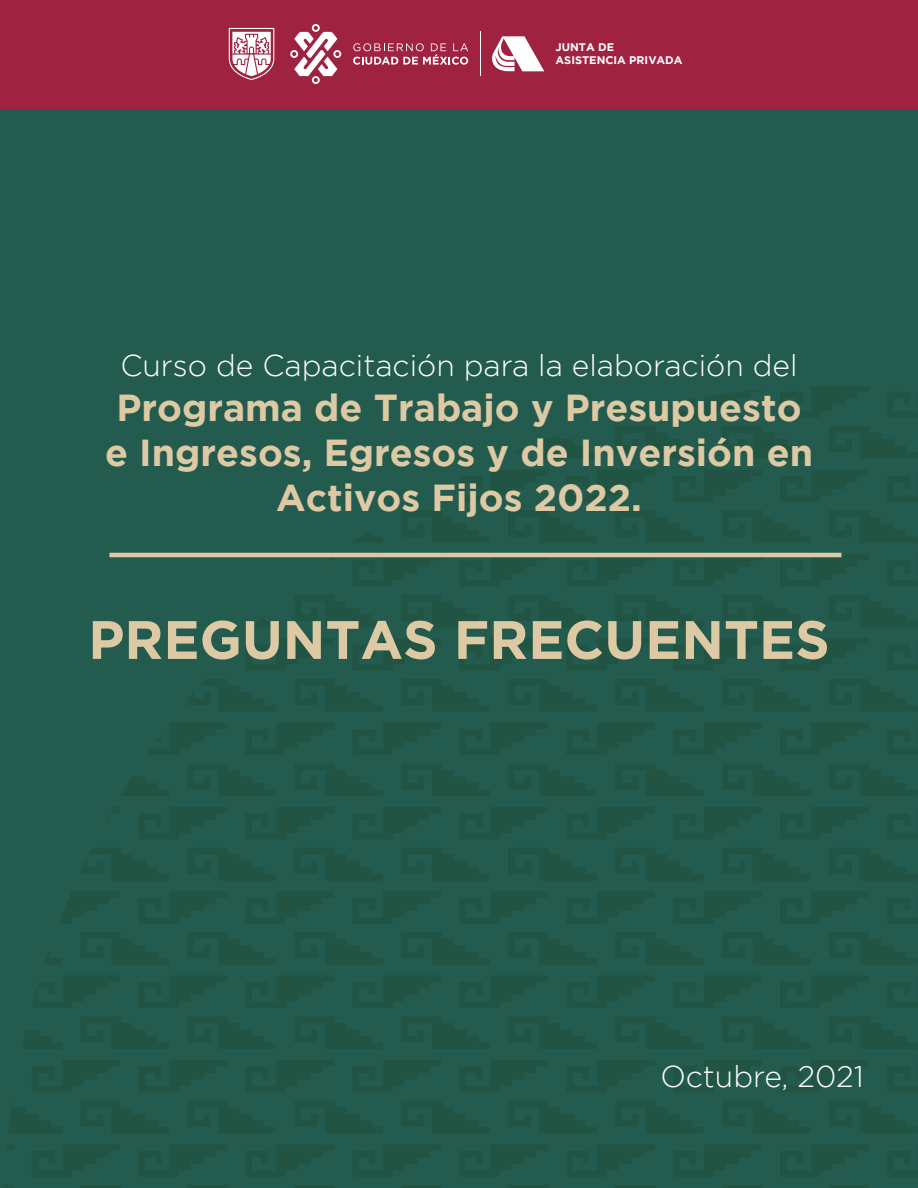
<style>
.page{position:relative;width:918px;height:1188px;background:#235b4e}
.page>*{position:absolute;margin:0;border:0;box-sizing:border-box;transform-origin:0 0}
.t1{font:700 54px "Gotham";color:#ddc9a3}
.t2{font:700 37.5px/45px "Gotham";color:#ddc9a3;text-align:center}
.t3{font:300 30px "Gotham";color:#fff}
.t4{font:700 11.1px/13.2px "Gotham";color:#fff}
</style>
<div class="page">
<svg style="left:32px;top:976px;width:88px;height:32px"></svg>
<svg style="left:139px;top:976px;width:88px;height:32px"></svg>
<svg style="left:246px;top:976px;width:88px;height:32px"></svg>
<svg style="left:353px;top:976px;width:88px;height:32px"></svg>
<svg style="left:460px;top:976px;width:88px;height:32px"></svg>
<svg style="left:567px;top:976px;width:87px;height:32px"></svg>
<svg style="left:674px;top:976px;width:87px;height:32px"></svg>
<svg style="left:781px;top:976px;width:87px;height:32px"></svg>
<svg style="left:888px;top:983px;width:30px;height:25px"></svg>
<svg style="left:22px;top:1030px;width:40px;height:19px"></svg>
<svg style="left:32px;top:1060px;width:88px;height:32px"></svg>
<svg style="left:81px;top:1017px;width:88px;height:32px"></svg>
<svg style="left:139px;top:1060px;width:88px;height:32px"></svg>
<svg style="left:188px;top:1017px;width:88px;height:32px"></svg>
<svg style="left:246px;top:1060px;width:88px;height:32px"></svg>
<svg style="left:295px;top:1017px;width:88px;height:32px"></svg>
<svg style="left:353px;top:1060px;width:88px;height:32px"></svg>
<svg style="left:402px;top:1017px;width:87px;height:32px"></svg>
<svg style="left:460px;top:1060px;width:88px;height:32px"></svg>
<svg style="left:509px;top:1017px;width:87px;height:32px"></svg>
<svg style="left:567px;top:1060px;width:87px;height:32px"></svg>
<svg style="left:616px;top:1017px;width:87px;height:32px"></svg>
<svg style="left:674px;top:1060px;width:87px;height:32px"></svg>
<svg style="left:722px;top:1017px;width:88px;height:32px"></svg>
<svg style="left:781px;top:1060px;width:87px;height:32px"></svg>
<svg style="left:829px;top:1017px;width:88px;height:32px"></svg>
<svg style="left:888px;top:1067px;width:30px;height:25px"></svg>
<svg style="left:7px;top:1145px;width:6px;height:5px"></svg>
<svg style="left:9px;top:1103px;width:53px;height:30px"></svg>
<svg style="left:32px;top:1145px;width:88px;height:31px"></svg>
<svg style="left:81px;top:1101px;width:88px;height:32px"></svg>
<svg style="left:139px;top:1145px;width:88px;height:31px"></svg>
<svg style="left:188px;top:1101px;width:88px;height:32px"></svg>
<svg style="left:246px;top:1145px;width:88px;height:31px"></svg>
<svg style="left:295px;top:1101px;width:88px;height:32px"></svg>
<svg style="left:353px;top:1145px;width:88px;height:31px"></svg>
<svg style="left:402px;top:1101px;width:87px;height:32px"></svg>
<svg style="left:460px;top:1145px;width:88px;height:31px"></svg>
<svg style="left:509px;top:1101px;width:87px;height:32px"></svg>
<svg style="left:567px;top:1145px;width:87px;height:31px"></svg>
<svg style="left:616px;top:1101px;width:87px;height:32px"></svg>
<svg style="left:674px;top:1145px;width:87px;height:31px"></svg>
<svg style="left:722px;top:1101px;width:88px;height:32px"></svg>
<svg style="left:781px;top:1145px;width:87px;height:31px"></svg>
<svg style="left:829px;top:1101px;width:88px;height:32px"></svg>
<svg style="left:888px;top:1151px;width:30px;height:25px"></svg>
<svg style="left:5px;top:1186px;width:8px;height:2px"></svg>
<svg style="left:81px;top:1186px;width:39px;height:2px"></svg>
<svg style="left:188px;top:1186px;width:39px;height:2px"></svg>
<svg style="left:295px;top:1186px;width:39px;height:2px"></svg>
<svg style="left:402px;top:1186px;width:39px;height:2px"></svg>
<svg style="left:509px;top:1186px;width:39px;height:2px"></svg>
<svg style="left:615px;top:1186px;width:40px;height:2px"></svg>
<svg style="left:722px;top:1186px;width:40px;height:2px"></svg>
<svg style="left:829px;top:1186px;width:40px;height:2px"></svg>
<svg style="left:60px;top:892px;width:60px;height:31px"></svg>
<svg style="left:139px;top:892px;width:88px;height:31px"></svg>
<svg style="left:246px;top:892px;width:88px;height:31px"></svg>
<svg style="left:353px;top:892px;width:88px;height:31px"></svg>
<svg style="left:460px;top:892px;width:88px;height:31px"></svg>
<svg style="left:567px;top:892px;width:87px;height:31px"></svg>
<svg style="left:674px;top:892px;width:87px;height:31px"></svg>
<svg style="left:781px;top:892px;width:87px;height:31px"></svg>
<svg style="left:888px;top:898px;width:30px;height:25px"></svg>
<svg style="left:45px;top:952px;width:17px;height:12px"></svg>
<svg style="left:81px;top:933px;width:88px;height:31px"></svg>
<svg style="left:188px;top:933px;width:88px;height:31px"></svg>
<svg style="left:295px;top:933px;width:88px;height:31px"></svg>
<svg style="left:402px;top:933px;width:87px;height:31px"></svg>
<svg style="left:509px;top:933px;width:87px;height:31px"></svg>
<svg style="left:616px;top:933px;width:87px;height:31px"></svg>
<svg style="left:722px;top:933px;width:88px;height:31px"></svg>
<svg style="left:829px;top:933px;width:88px;height:31px"></svg>
<svg style="left:246px;top:639px;width:88px;height:31px"></svg>
<svg style="left:353px;top:639px;width:88px;height:31px"></svg>
<svg style="left:460px;top:639px;width:88px;height:31px"></svg>
<svg style="left:567px;top:639px;width:87px;height:31px"></svg>
<svg style="left:674px;top:639px;width:87px;height:31px"></svg>
<svg style="left:781px;top:639px;width:87px;height:31px"></svg>
<svg style="left:888px;top:645px;width:30px;height:25px"></svg>
<svg style="left:147px;top:723px;width:80px;height:32px"></svg>
<svg style="left:188px;top:680px;width:88px;height:31px"></svg>
<svg style="left:246px;top:723px;width:88px;height:32px"></svg>
<svg style="left:295px;top:680px;width:88px;height:31px"></svg>
<svg style="left:353px;top:723px;width:88px;height:32px"></svg>
<svg style="left:402px;top:680px;width:87px;height:31px"></svg>
<svg style="left:460px;top:723px;width:88px;height:32px"></svg>
<svg style="left:509px;top:680px;width:87px;height:31px"></svg>
<svg style="left:567px;top:723px;width:87px;height:32px"></svg>
<svg style="left:616px;top:680px;width:87px;height:31px"></svg>
<svg style="left:674px;top:723px;width:87px;height:32px"></svg>
<svg style="left:722px;top:680px;width:88px;height:31px"></svg>
<svg style="left:781px;top:723px;width:87px;height:32px"></svg>
<svg style="left:829px;top:680px;width:88px;height:31px"></svg>
<svg style="left:888px;top:730px;width:30px;height:25px"></svg>
<svg style="left:112px;top:807px;width:8px;height:6px"></svg>
<svg style="left:121px;top:777px;width:48px;height:19px"></svg>
<svg style="left:139px;top:807px;width:88px;height:32px"></svg>
<svg style="left:188px;top:764px;width:88px;height:32px"></svg>
<svg style="left:246px;top:807px;width:88px;height:32px"></svg>
<svg style="left:295px;top:764px;width:88px;height:32px"></svg>
<svg style="left:353px;top:807px;width:88px;height:32px"></svg>
<svg style="left:402px;top:764px;width:87px;height:32px"></svg>
<svg style="left:460px;top:807px;width:88px;height:32px"></svg>
<svg style="left:509px;top:764px;width:87px;height:32px"></svg>
<svg style="left:567px;top:807px;width:87px;height:32px"></svg>
<svg style="left:616px;top:764px;width:87px;height:32px"></svg>
<svg style="left:674px;top:807px;width:87px;height:32px"></svg>
<svg style="left:722px;top:764px;width:88px;height:32px"></svg>
<svg style="left:781px;top:807px;width:87px;height:32px"></svg>
<svg style="left:829px;top:764px;width:88px;height:32px"></svg>
<svg style="left:888px;top:814px;width:30px;height:25px"></svg>
<svg style="left:81px;top:848px;width:88px;height:32px"></svg>
<svg style="left:188px;top:848px;width:88px;height:32px"></svg>
<svg style="left:295px;top:848px;width:88px;height:32px"></svg>
<svg style="left:402px;top:848px;width:88px;height:32px"></svg>
<svg style="left:509px;top:848px;width:87px;height:32px"></svg>
<svg style="left:615px;top:848px;width:88px;height:32px"></svg>
<svg style="left:722px;top:848px;width:88px;height:32px"></svg>
<svg style="left:829px;top:848px;width:88px;height:32px"></svg>
<svg style="left:109px;top:554px;width:11px;height:4px"></svg>
<svg style="left:139px;top:557px;width:88px;height:1px"></svg>
<svg style="left:245px;top:557px;width:89px;height:3px"></svg>
<svg style="left:352px;top:557px;width:89px;height:29px"></svg>
<svg style="left:459px;top:557px;width:89px;height:29px"></svg>
<svg style="left:566px;top:557px;width:89px;height:29px"></svg>
<svg style="left:673px;top:557px;width:89px;height:29px"></svg>
<svg style="left:780px;top:554px;width:88px;height:32px"></svg>
<svg style="left:888px;top:561px;width:30px;height:25px"></svg>
<svg style="left:254px;top:617px;width:22px;height:10px"></svg>
<svg style="left:295px;top:595px;width:88px;height:32px"></svg>
<svg style="left:402px;top:595px;width:87px;height:32px"></svg>
<svg style="left:509px;top:595px;width:87px;height:32px"></svg>
<svg style="left:616px;top:595px;width:87px;height:32px"></svg>
<svg style="left:722px;top:595px;width:88px;height:32px"></svg>
<svg style="left:829px;top:595px;width:88px;height:32px"></svg>
<svg style="left:674px;top:390px;width:87px;height:27px"></svg>
<svg style="left:781px;top:386px;width:87px;height:31px"></svg>
<svg style="left:888px;top:392px;width:30px;height:25px"></svg>
<svg style="left:460px;top:470px;width:88px;height:32px"></svg>
<svg style="left:517px;top:435px;width:79px;height:23px"></svg>
<svg style="left:567px;top:470px;width:87px;height:32px"></svg>
<svg style="left:616px;top:427px;width:87px;height:31px"></svg>
<svg style="left:674px;top:470px;width:87px;height:32px"></svg>
<svg style="left:722px;top:427px;width:88px;height:31px"></svg>
<svg style="left:781px;top:470px;width:87px;height:32px"></svg>
<svg style="left:829px;top:427px;width:88px;height:31px"></svg>
<svg style="left:888px;top:477px;width:30px;height:25px"></svg>
<svg style="left:354px;top:531px;width:29px;height:12px"></svg>
<svg style="left:402px;top:511px;width:88px;height:32px"></svg>
<svg style="left:509px;top:511px;width:87px;height:32px"></svg>
<svg style="left:615px;top:511px;width:88px;height:32px"></svg>
<svg style="left:722px;top:511px;width:88px;height:32px"></svg>
<svg style="left:829px;top:511px;width:88px;height:32px"></svg>
<div style="left:0;top:0;width:918px;height:109px;background:#9f2241"></div>
<hr style="left:110px;top:553px;width:732px;height:4px;background:#ddc9a3">
<svg style="left:290px;top:24px;width:51px;height:60px"></svg>
<svg style="left:229px;top:28px;width:45px;height:52px"></svg>
<svg style="left:353px;top:43px;width:115px;height:22px"></svg>
<hr style="left:480px;top:32px;width:1px;height:44px;background:#fff">
<svg style="left:492px;top:36px;width:52px;height:35px"></svg>
<p class="t4" style="left:556px;top:40px;width:129px">JUNTA DE<br>ASISTENCIA PRIVADA</p>
<p class="t3" style="left:120px;top:349px;width:679px">Curso de Capacitación para la elaboración del</p>
<p class="t2" style="left:105px;top:384px;width:710px">Programa de Trabajo y Presupuesto e Ingresos, Egresos y de Inversión en<br>Activos Fijos 2022.</p>
<h1 class="t1" style="left:88px;top:609px;width:743px">PREGUNTAS FRECUENTES</h1>
<p class="t3" style="left:660px;top:1060px;width:205px">Octubre, 2021</p>
</div>
